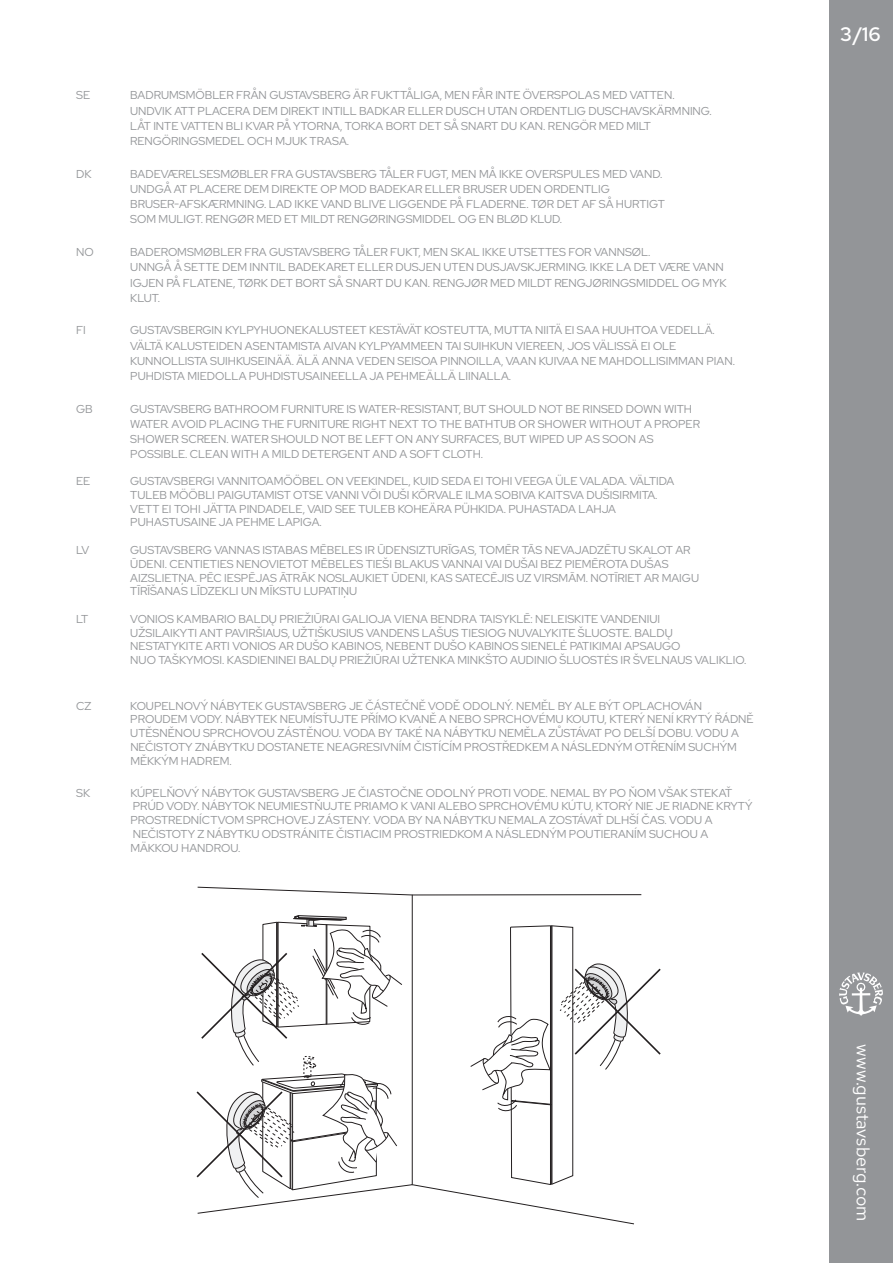
<style>
.page{position:relative;width:893px;height:1263px;background:#fff}
.page>*{position:absolute;margin:0;border:0;box-sizing:border-box;transform-origin:0 0}
.t1{font:500 19.5px "Red Hat Text";color:#fff}
.t2{font:18px "Red Hat Text";color:#fff}
.t3{font:11.55px/13.8px "Red Hat Display";color:#939598}
</style>
<div class="page">
<svg style="left:197px;top:895px;width:216px;height:319px"></svg>
<svg style="left:197px;top:887px;width:445px;height:8px"></svg>
<svg style="left:411px;top:925px;width:250px;height:299px"></svg>
<svg style="left:196px;top:903px;width:206px;height:295px"></svg>
<div style="left:829px;top:0;width:63px;height:1263px;background:#939598"></div>
<svg style="left:839px;top:972px;width:43px;height:44px"></svg>
<p class="t3" style="left:76px;top:88px;width:15px">SE</p>
<p class="t3" style="left:130px;top:88px;width:583px;line-height:15.3px">BADRUMSMÖBLER FRÅN GUSTAVSBERG ÄR FUKTTÅLIGA, MEN FÅR INTE ÖVERSPOLAS MED VATTEN.<br>UNDVIK ATT PLACERA DEM DIREKT INTILL BADKAR ELLER DUSCH UTAN ORDENTLIG DUSCHAVSKÄRMNING.<br>LÅT INTE VATTEN BLI KVAR PÅ YTORNA, TORKA BORT DET SÅ SNART DU KAN. RENGÖR MED MILT RENGÖRINGSMEDEL OCH MJUK TRASA.</p>
<p class="t3" style="left:76px;top:167px;width:17px">DK</p>
<p class="t3" style="left:130px;top:167px;width:536px;line-height:15px">BADEVÆRELSESMØBLER FRA GUSTAVSBERG TÅLER FUGT, MEN MÅ IKKE OVERSPULES MED VAND.<br>UNDGÅ AT PLACERE DEM DIREKTE OP MOD BADEKAR ELLER BRUSER UDEN ORDENTLIG BRUSER-AFSKÆRMNING. LAD IKKE VAND BLIVE LIGGENDE PÅ FLADERNE. TØR DET AF SÅ HURTIGT SOM MULIGT. RENGØR MED ET MILDT RENGØRINGSMIDDEL OG EN BLØD KLUD.</p>
<p class="t3" style="left:76px;top:245px;width:19px">NO</p>
<p class="t3" style="left:130px;top:245px;width:598px;line-height:15px">BADEROMSMØBLER FRA GUSTAVSBERG TÅLER FUKT, MEN SKAL IKKE UTSETTES FOR VANNSØL.<br>UNNGÅ Å SETTE DEM INNTIL BADEKARET ELLER DUSJEN UTEN DUSJAVSKJERMING. IKKE LA DET VÆRE VANN IGJEN PÅ FLATENE, TØRK DET BORT SÅ SNART DU KAN. RENGJØR MED MILDT RENGJØRINGSMIDDEL OG MYK KLUT.</p>
<p class="t3" style="left:76px;top:323px;width:11px">FI</p>
<p class="t3" style="left:130px;top:323px;width:606px;line-height:15px">GUSTAVSBERGIN KYLPYHUONEKALUSTEET KESTÄVÄT KOSTEUTTA, MUTTA NIITÄ EI SAA HUUHTOA VEDELLÄ.<br>VÄLTÄ KALUSTEIDEN ASENTAMISTA AIVAN KYLPYAMMEEN TAI SUIHKUN VIEREEN, JOS VÄLISSÄ EI OLE KUNNOLLISTA SUIHKUSEINÄÄ. ÄLÄ ANNA VEDEN SEISOA PINNOILLA, VAAN KUIVAA NE MAHDOLLISIMMAN PIAN.<br>PUHDISTA MIEDOLLA PUHDISTUSAINEELLA JA PEHMEÄLLÄ LIINALLA.</p>
<p class="t3" style="left:76px;top:401px;width:18px">GB</p>
<p class="t3" style="left:130px;top:401px;width:571px;line-height:15px">GUSTAVSBERG BATHROOM FURNITURE IS WATER-RESISTANT, BUT SHOULD NOT BE RINSED DOWN WITH WATER. AVOID PLACING THE FURNITURE RIGHT NEXT TO THE BATHTUB OR SHOWER WITHOUT A PROPER SHOWER SCREEN. WATER SHOULD NOT BE LEFT ON ANY SURFACES, BUT WIPED UP AS SOON AS POSSIBLE. CLEAN WITH A MILD DETERGENT AND A SOFT CLOTH.</p>
<p class="t3" style="left:76px;top:474px;width:16px">EE</p>
<p class="t3" style="left:130px;top:474px;width:545px">GUSTAVSBERGI VANNITOAMÖÖBEL ON VEEKINDEL, KUID SEDA EI TOHI VEEGA ÜLE VALADA. VÄLTIDA TULEB MÖÖBLI PAIGUTAMIST OTSE VANNI VÕI DUŠI KÕRVALE ILMA SOBIVA KAITSVA DUŠISIRMITA.<br>VETT EI TOHI JÄTTA PINDADELE, VAID SEE TULEB KOHEÄRA PÜHKIDA. PUHASTADA LAHJA PUHASTUSAINE JA PEHME LAPIGA.</p>
<p class="t3" style="left:76px;top:543px;width:14px">LV</p>
<p class="t3" style="left:130px;top:543px;width:570px">GUSTAVSBERG VANNAS ISTABAS MĒBELES IR ŪDENSIZTURĪGAS, TOMĒR TĀS NEVAJADZĒTU SKALOT AR ŪDENI. CENTIETIES NENOVIETOT MĒBELES TIEŠI BLAKUS VANNAI VAI DUŠAI BEZ PIEMĒROTA DUŠAS AIZSLIETŅA. PĒC IESPĒJAS ĀTRĀK NOSLAUKIET ŪDENI, KAS SATECĒJIS UZ VIRSMĀM. NOTĪRIET AR MAIGU TĪRĪŠANAS LĪDZEKLI UN MĪKSTU LUPATIŅU</p>
<p class="t3" style="left:76px;top:612px;width:14px">LT</p>
<p class="t3" style="left:130px;top:612px;width:617px">VONIOS KAMBARIO BALDŲ PRIEŽIŪRAI GALIOJA VIENA BENDRA TAISYKLĒ: NELEISKITE VANDENIUI<br>UŽSILAIKYTI ANT PAVIRŠIAUS, UŽTIŠKUSIUS VANDENS LAŠUS TIESIOG NUVALYKITE ŠLUOSTE. BALDŲ NESTATYKITE ARTI VONIOS AR DUŠO KABINOS, NEBENT DUŠO KABINOS SIENELĖ PATIKIMAI APSAUGO<br>NUO TAŠKYMOSI. KASDIENINEI BALDŲ PRIEŽIŪRAI UŽTENKA MINKŠTO AUDINIO ŠLUOSTĖS IR ŠVELNAUS VALIKLIO.</p>
<p class="t3" style="left:76px;top:699px;width:17px">CZ</p>
<p class="t3" style="left:130px;top:699px;width:625px">KOUPELNOVÝ NÁBYTEK GUSTAVSBERG JE ČÁSTEČNĚ VODĚ ODOLNÝ. NEMĚL BY ALE BÝT OPLACHOVÁN PROUDEM VODY. NÁBYTEK NEUMÍSŤUJTE PŘÍMO KVANĚ A NEBO SPRCHOVÉMU KOUTU, KTERÝ NENÍ KRYTÝ ŘÁDNĚ UTĚSNĚNOU SPRCHOVOU ZÁSTĚNOU. VODA BY TAKÉ NA NÁBYTKU NEMĚLA ZŮSTÁVAT PO DELŠÍ DOBU. VODU A NEČISTOTY ZNÁBYTKU DOSTANETE NEAGRESIVNÍM ČISTÍCÍM PROSTŘEDKEM A NÁSLEDNÝM OTŘENÍM SUCHÝM MĚKKÝM HADREM.</p>
<p class="t3" style="left:76px;top:785px;width:15px">SK</p>
<p class="t3" style="left:130px;top:785px;width:623px">KÚPELŇOVÝ NÁBYTOK GUSTAVSBERG JE ČIASTOČNE ODOLNÝ PROTI VODE. NEMAL BY PO ŇOM VŠAK STEKAŤ PRÚD VODY. NÁBYTOK NEUMIESTŇUJTE PRIAMO K VANI ALEBO SPRCHOVÉMU KÚTU, KTORÝ NIE JE RIADNE KRYTÝ PROSTREDNÍCTVOM SPRCHOVEJ ZÁSTENY. VODA BY NA NÁBYTKU NEMALA ZOSTÁVAŤ DLHŠÍ ČAS. VODU A NEČISTOTY Z NÁBYTKU ODSTRÁNITE ČISTIACIM PROSTRIEDKOM A NÁSLEDNÝM POUTIERANÍM SUCHOU A MÄKKOU HANDROU.</p>
<h1 class="t1" style="left:840px;top:22px;width:42px">3/16</h1>
<h2 class="t2" style="left:874px;top:1044px;width:179px;rotate:90deg">www.gustavsberg.com</h2>
</div>
